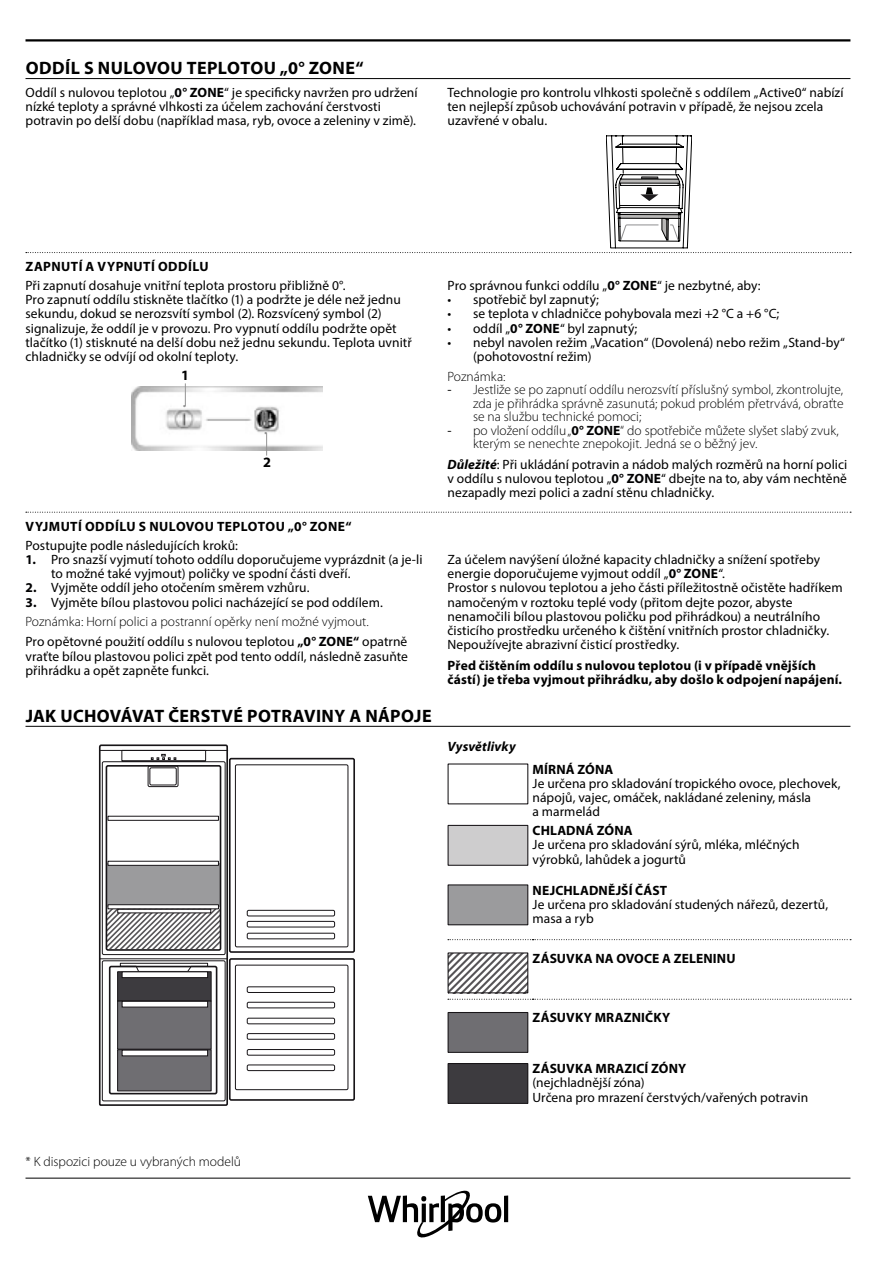
<style>
.page{position:relative;width:893px;height:1263px;background:#fff}
.page>*{position:absolute;margin:0;border:0;box-sizing:border-box;transform-origin:0 0}
.Titolo_2{font:700 18px "Myriad Pro";letter-spacing:.02em;color:#000}
.t1{font:17.85px "Times";color:#939393}
.t2{font:700 14.25px "Myriad Pro";color:#000}
.Testo_9{font:13.5px/14.2px "Myriad Pro";letter-spacing:.005em;color:#000}
.Nota_9{font:300 13.5px/13.5px "Myriad Pro";color:#000;text-align:justify}
.Testo_Bold_9{font:700 13.5px/14.2px "Myriad Pro";letter-spacing:.01em;color:#000}
.Titolo_3{font:700 13.5px "Myriad Pro";letter-spacing:.035em;color:#000}
.Testo_Bold_9-2{font:italic 700 13.5px "Myriad Pro";letter-spacing:.01em;color:#000}
.s1{font-weight:700;color:#010102}
.s2{font-weight:400}
.s3{font-weight:700;font-style:italic}
</style>
<div class="page">
<hr style="left:26px;top:1178px;width:824px;height:1px;background:#000">
<hr style="left:26px;top:39px;width:824px;height:3px;background:#000">
<hr style="left:504px;top:1195px;width:4px;height:27px;background:#000">
<svg style="left:368px;top:1191px;width:133px;height:46px"></svg>
<hr style="left:26px;top:78px;width:824px;height:1px;background:#000">
<svg style="left:26px;top:136px;width:825px;height:117px"></svg>
<img style="left:132px;top:386px;width:190px;height:64px">
<svg style="left:185px;top:383px;width:1px;height:23px"></svg>
<svg style="left:266px;top:433px;width:1px;height:23px"></svg>
<svg style="left:26px;top:512px;width:825px;height:1px"></svg>
<hr style="left:26px;top:726px;width:824px;height:1px;background:#000">
<svg style="left:448px;top:999px;width:403px;height:1px"></svg>
<svg style="left:448px;top:939px;width:403px;height:1px"></svg>
<svg style="left:99px;top:744px;width:130px;height:362px"></svg>
<svg style="left:99px;top:757px;width:256px;height:344px"></svg>
<div style="left:117px;top:971px;width:95px;height:30px;background:#3d3b3f;border:1px solid #181518"></div>
<div style="left:117px;top:1001px;width:95px;height:48px;background:#6f6e72;border:1px solid #181518"></div>
<div style="left:117px;top:1049px;width:95px;height:42px;background:#6f6e72;border:1px solid #181518"></div>
<div style="left:122px;top:971px;width:86px;height:7px;background:#fff;border:1px solid #181518"></div>
<svg style="left:122px;top:1001px;width:86px;height:6px"></svg>
<svg style="left:122px;top:1050px;width:86px;height:6px"></svg>
<div style="left:448px;top:825px;width:80px;height:40px;background:#cecdce"></div>
<div style="left:448px;top:825px;width:80px;height:41px;border:1px solid #181518"></div>
<div style="left:448px;top:885px;width:80px;height:40px;background:#9b9b9d"></div>
<div style="left:448px;top:884px;width:80px;height:41px;border:1px solid #181518"></div>
<svg style="left:450px;top:954px;width:76px;height:37px"></svg>
<div style="left:448px;top:952px;width:80px;height:41px;border:1px solid #181518"></div>
<div style="left:448px;top:1012px;width:80px;height:40px;background:#6f6e72"></div>
<div style="left:448px;top:1012px;width:80px;height:41px;border:1px solid #181518"></div>
<div style="left:448px;top:1063px;width:80px;height:40px;background:#3d3b3f"></div>
<div style="left:448px;top:1063px;width:80px;height:41px;border:1px solid #181518"></div>
<p class="Titolo_2" style="left:26px;top:56px;width:339px">ODDÍL S NULOVOU TEPLOTOU „0° ZONE“</p>
<p class="Testo_9" style="left:26px;top:85px;width:393px">Oddíl s nulovou teplotou „<span class="s1">0° ZONE</span>“ je specificky navržen pro udržení nízké teploty a správné vlhkosti za účelem zachování čerstvosti potravin po delší dobu (například masa, ryb, ovoce a zeleniny v zimě).</p>
<p class="Testo_9" style="left:448px;top:85px;width:398px">Technologie pro kontrolu vlhkosti společně s oddílem „Active0“ nabízí ten nejlepší způsob uchovávání potravin v případě, že nejsou zcela uzavřené v obalu.</p>
<p class="Titolo_3" style="left:26px;top:258px;width:185px">ZAPNUTÍ A VYPNUTÍ ODDÍLU</p>
<p class="Testo_9" style="left:26px;top:278px;width:322px">Při zapnutí dosahuje vnitřní teplota prostoru přibližně 0°.</p>
<p class="Testo_9" style="left:26px;top:292px;width:388px">Pro zapnutí oddílu stiskněte tlačítko (1) a podržte je déle než jednu sekundu, dokud se nerozsvítí symbol (2). Rozsvícený symbol (2) signalizuje, že oddíl je v provozu. Pro vypnutí oddílu podržte opět tlačítko (1) stisknuté na delší dobu než jednu sekundu. Teplota uvnitř chladničky se odvíjí od okolní teploty.</p>
<p class="t2" style="left:181px;top:366px;width:9px">1</p>
<p class="t1" style="left:182px;top:390px;width:5px">.</p>
<p class="t1" style="left:264px;top:417px;width:5px">.</p>
<p class="t2" style="left:263px;top:453px;width:9px">2</p>
<p class="Titolo_3" style="left:26px;top:518px;width:327px">VYJMUTÍ ODDÍLU S NULOVOU TEPLOTOU „0° ZONE“</p>
<p class="Testo_9" style="left:26px;top:538px;width:214px">Postupujte podle následujících kroků:</p>
<p class="Testo_9" style="left:51px;top:552px;width:373px;text-indent:-26px"><span class="s1">1.</span> Pro snazší vyjmutí tohoto oddílu doporučujeme vyprázdnit (a je-li to možné také vyjmout) poličky ve spodní části dveří.</p>
<p class="Testo_9" style="left:26px;top:580px;width:286px"><span class="s1">2.</span> Vyjměte oddíl jeho otočením směrem vzhůru.</p>
<p class="Testo_9" style="left:26px;top:595px;width:359px"><span class="s1">3.</span> Vyjměte bílou plastovou polici nacházející se pod oddílem.</p>
<p class="Nota_9" style="left:26px;top:615px;width:345px">Poznámka: Horní polici a postranní opěrky není možné vyjmout.</p>
<p class="Testo_9" style="left:26px;top:634px;width:384px;text-align:justify">Pro opětovné použití oddílu s nulovou teplotou <span class="s1">„0° ZONE“</span> opatrně vraťte bílou plastovou polici zpět pod tento oddíl, následně zasuňte přihrádku a opět zapněte funkci.</p>
<p class="Titolo_2" style="left:26px;top:704px;width:408px">JAK UCHOVÁVAT ČERSTVÉ POTRAVINY A NÁPOJE</p>
<p class="Testo_9" style="left:448px;top:278px;width:314px">Pro správnou funkci oddílu „<span class="s1">0° ZONE</span>“ je nezbytné, aby:</p>
<p class="Testo_9" style="left:448px;top:292px;width:153px">• spotřebič byl zapnutý;</p>
<p class="Testo_9" style="left:448px;top:307px;width:333px">• se teplota v chladničce pohybovala mezi +2 °C a +6 °C;</p>
<p class="Testo_9" style="left:448px;top:321px;width:191px">• oddíl „<span class="s1">0° ZONE</span>“ byl zapnutý;</p>
<p class="Testo_9" style="left:473px;top:335px;width:373px;text-indent:-26px">• nebyl navolen režim „Vacation“ (Dovolená) nebo režim „Stand-by“ (pohotovostní režim)</p>
<p class="Nota_9" style="left:448px;top:370px;width:59px">Poznámka:</p>
<p class="Nota_9" style="left:473px;top:383px;width:372px;text-indent:-26px"><span class="s2">-</span> Jestliže se po zapnutí oddílu nerozsvítí příslušný symbol, zkontrolujte, zda je přihrádka správně zasunutá; pokud problém přetrvává, obraťte se na službu technické pomoci;</p>
<p class="Nota_9" style="left:473px;top:424px;width:367px;text-indent:-26px"><span class="s2">-</span> po vložení oddílu „<span class="s1">0° ZONE</span>“ do spotřebiče můžete slyšet slabý zvuk, kterým se nenechte znepokojit. Jedná se o běžný jev.</p>
<p class="Testo_9" style="left:448px;top:457px;width:401px;text-align:justify"><span class="s3">Důležité</span>: Při ukládání potravin a nádob malých rozměrů na horní polici v oddílu s nulovou teplotou „<span class="s1">0° ZONE</span>“ dbejte na to, aby vám nechtěně nezapadly mezi polici a zadní stěnu chladničky.</p>
<p class="Testo_9" style="left:448px;top:552px;width:374px">Za účelem navýšení úložné kapacity chladničky a snížení spotřeby energie doporučujeme vyjmout oddíl „<span class="s1">0° ZONE</span>“.</p>
<p class="Testo_9" style="left:448px;top:580px;width:397px">Prostor s nulovou teplotou a jeho části příležitostně očistěte hadříkem namočeným v roztoku teplé vody (přitom dejte pozor, abyste nenamočili bílou plastovou poličku pod přihrádkou) a neutrálního čisticího prostředku určeného k čištění vnitřních prostor chladničky.<br>Nepoužívejte abrazivní čisticí prostředky.</p>
<p class="Testo_Bold_9" style="left:448px;top:657px;width:396px">Před čištěním oddílu s nulovou teplotou (i v případě vnějších částí) je třeba vyjmout přihrádku, aby došlo k odpojení napájení.</p>
<p class="Testo_Bold_9-2" style="left:448px;top:739px;width:70px">Vysvětlivky</p>
<p class="Testo_Bold_9" style="left:533px;top:761px;width:82px">MÍRNÁ ZÓNA</p>
<p class="Testo_9" style="left:533px;top:776px;width:310px">Je určena pro skladování tropického ovoce, plechovek, nápojů, vajec, omáček, nakládané zeleniny, másla<br>a marmelád</p>
<p class="Testo_Bold_9" style="left:533px;top:823px;width:101px">CHLADNÁ ZÓNA</p>
<p class="Testo_9" style="left:533px;top:837px;width:268px">Je určena pro skladování sýrů, mléka, mléčných výrobků, lahůdek a jogurtů</p>
<p class="Testo_Bold_9" style="left:533px;top:882px;width:136px">NEJCHLADNĚJŠÍ ČÁST</p>
<p class="Testo_9" style="left:533px;top:897px;width:297px">Je určena pro skladování studených nářezů, dezertů, masa a ryb</p>
<p class="Testo_Bold_9" style="left:533px;top:950px;width:205px">ZÁSUVKA NA OVOCE A ZELENINU</p>
<p class="Testo_Bold_9" style="left:533px;top:1010px;width:139px">ZÁSUVKY MRAZNIČKY</p>
<p class="Testo_Bold_9" style="left:533px;top:1061px;width:155px">ZÁSUVKA MRAZICÍ ZÓNY</p>
<p class="Testo_9" style="left:533px;top:1075px;width:114px">(nejchladnější zóna)</p>
<p class="Testo_9" style="left:533px;top:1090px;width:277px">Určena pro mrazení čerstvých/vařených potravin</p>
<p class="Nota_9" style="left:26px;top:1155px;width:217px">* K dispozici pouze u vybraných modelů</p>
</div>
